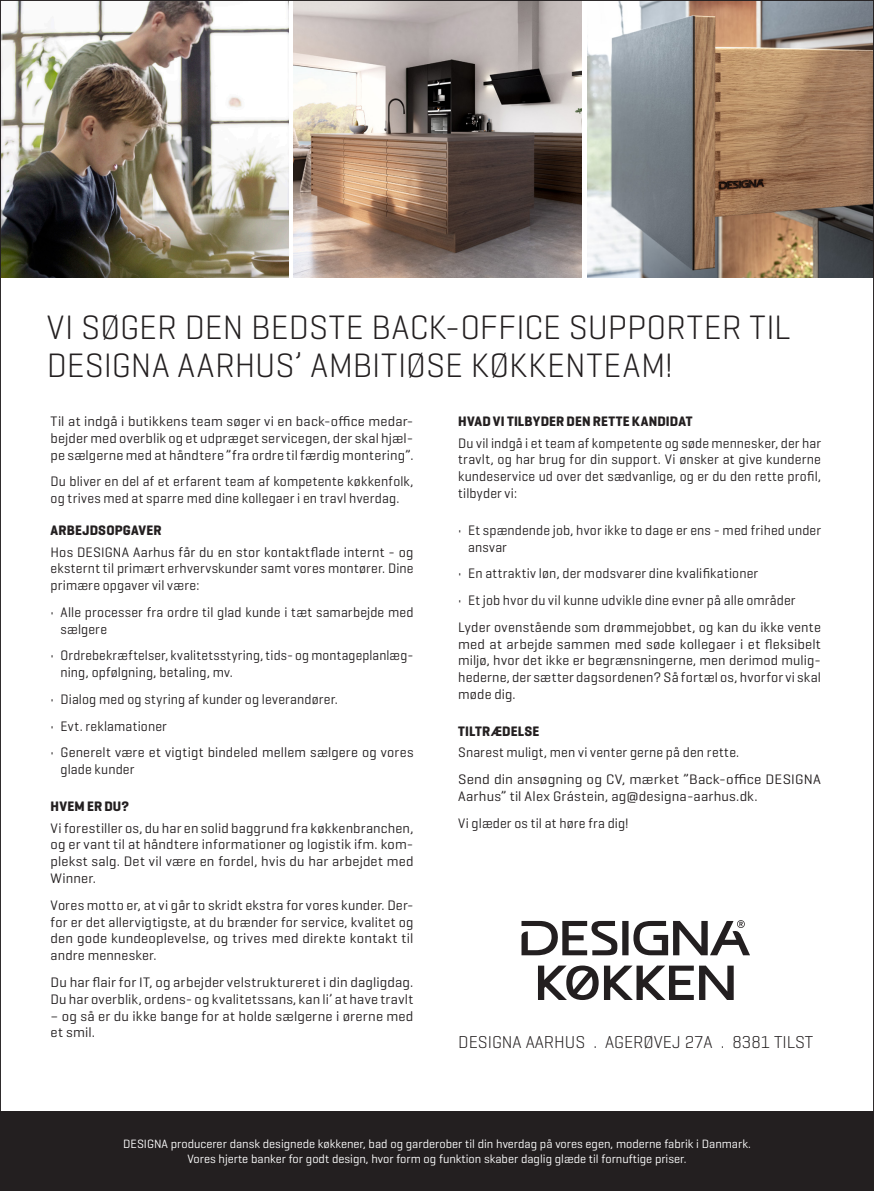
<style>
.page{position:relative;width:874px;height:1191px;background:#fff}
.page>*{position:absolute;margin:0;border:0;box-sizing:border-box;transform-origin:0 0}
.t1{font:300 34.48px/37.6px "Geogrotesque";letter-spacing:.005em;color:#231f20}
.t2{font:300 17.5px "Geogrotesque";color:#231f20}
.t3{font:14px/16.8px "Geogrotesque";letter-spacing:.01em;color:#231f20}
.t4{font:14px/16.8px "Geogrotesque";letter-spacing:.01em;color:#231f20;scale:1.06 1}
.t5{font:700 14px "Geogrotesque";letter-spacing:.01em;color:#231f20}
.t6{font:12.25px/14.7px "Geogrotesque";color:#fff;text-align:center}
</style>
<div class="page">
<div style="left:0;top:1111px;width:873px;height:80px;background:#231f20"></div>
<img style="left:2px;top:2px;width:287px;height:276px">
<img style="left:293px;top:2px;width:288px;height:276px">
<div style="left:622px;top:921px;width:6px;height:34px;background:#231f20"></div>
<svg style="left:538px;top:965px;width:195px;height:35px"></svg>
<svg style="left:521px;top:921px;width:96px;height:34px"></svg>
<svg style="left:633px;top:920px;width:116px;height:35px"></svg>
<img style="left:587px;top:2px;width:284px;height:276px">
<p class="t1" style="left:47px;top:307px;width:745px">VI SØGER DEN BEDSTE BACK-OFFICE SUPPORTER TIL<br>DESIGNA AARHUS’ AMBITIØSE KØKKENTEAM!</p>
<p class="t3" style="left:51px;top:412px;width:364px;text-align:justify">Til at indgå i butikkens team søger vi en back-office medar&shy;bejder med overblik og et udpræget servicegen, der skal hjæl&shy;pe sælgerne med at håndtere ”fra ordre til færdig montering”.</p>
<p class="t3" style="left:51px;top:472px;width:364px">Du bliver en del af et erfarent team af kompetente køkkenfolk, og trives med at sparre med dine kollegaer i en travl hverdag.</p>
<p class="t5" style="left:51px;top:521px;width:112px">ARBEJDSOPGAVER</p>
<p class="t3" style="left:51px;top:543px;width:364px;text-align:justify">Hos DESIGNA Aarhus får du en stor kontaktflade internt - og eksternt til primært erhvervskunder samt vores montører. Dine primære opgaver vil være:</p>
<p class="t3" style="left:61px;top:603px;width:354px;text-indent:-10px">• Alle processer fra ordre til glad kunde i tæt samarbejde med sælgere</p>
<p class="t3" style="left:61px;top:647px;width:354px;text-indent:-10px">• Ordrebekræftelser, kvalitetsstyring, tids- og montageplanlæg&shy;ning, opfølgning, betaling, mv.</p>
<p class="t3" style="left:51px;top:690px;width:288px">• Dialog med og styring af kunder og leverandører.</p>
<p class="t3" style="left:51px;top:717px;width:118px">• Evt. reklamationer</p>
<p class="t3" style="left:61px;top:744px;width:354px;text-indent:-10px">• Generelt være et vigtigt bindeled mellem sælgere og vores glade kunder</p>
<p class="t5" style="left:51px;top:797px;width:80px">HVEM ER DU?</p>
<p class="t3" style="left:51px;top:819px;width:364px;text-align:justify">Vi forestiller os, du har en solid baggrund fra køkkenbranchen, og er vant til at håndtere informationer og logistik ifm. kom&shy;plekst salg. Det vil være en fordel, hvis du har arbejdet med Winner.</p>
<p class="t3" style="left:51px;top:896px;width:364px;text-align:justify">Vores motto er, at vi går to skridt ekstra for vores kunder. Der&shy;for er det allervigtigste, at du brænder for service, kvalitet og den gode kundeoplevelse, og trives med direkte kontakt til andre mennesker.</p>
<p class="t3" style="left:51px;top:973px;width:364px">Du har flair for IT, og arbejder velstruktureret i din dagligdag.<br>Du har overblik, ordens- og kvalitetssans, kan li’ at have travlt</p>
<p class="t3" style="left:51px;top:1007px;width:364px">– og så er du ikke bange for at holde sælgerne i ørerne med et smil.</p>
<p class="t5" style="left:458px;top:412px;width:236px">HVAD VI TILBYDER DEN RETTE KANDIDAT</p>
<p class="t3" style="left:458px;top:434px;width:364px;text-align:justify">Du vil indgå i et team af kompetente og søde mennesker, der har travlt, og har brug for din support. Vi ønsker at give kunderne kundeservice ud over det sædvanlige, og er du den rette profil, tilbyder vi:</p>
<p class="t3" style="left:468px;top:521px;width:354px;text-indent:-10px">• Et spændende job, hvor ikke to dage er ens - med frihed under ansvar</p>
<p class="t3" style="left:458px;top:564px;width:301px">• En attraktiv løn, der modsvarer dine kvalifikationer</p>
<p class="t3" style="left:458px;top:591px;width:339px">• Et job hvor du vil kunne udvikle dine evner på alle områder</p>
<p class="t3" style="left:458px;top:618px;width:364px;text-align:justify">Lyder ovenstående som drømmejobbet, og kan du ikke vente med at arbejde sammen med søde kollegaer i et fleksibelt miljø, hvor det ikke er begrænsningerne, men derimod mulig&shy;hederne, der sætter dagsordenen? Så fortæl os, hvorfor vi skal møde dig.</p>
<p class="t5" style="left:458px;top:722px;width:83px">TILTRÆDELSE</p>
<p class="t3" style="left:458px;top:744px;width:282px">Snarest muligt, men vi venter gerne på den rette.</p>
<p class="t4" style="left:458px;top:770px;width:343px">Send din ansøgning og CV, mærket ”Back-office DESIGNA<br>Aarhus” til Alex Grástein, ag@designa-aarhus.dk.</p>
<p class="t3" style="left:458px;top:814px;width:172px">Vi glæder os til at høre fra dig!</p>
<p class="t2" style="left:458px;top:1031px;width:356px">DESIGNA AARHUS . AGERØVEJ 27A . 8381 TILST</p>
<p class="t6" style="left:123px;top:1136px;width:628px">DESIGNA producerer dansk designede køkkener, bad og garderober til din hverdag på vores egen, moderne fabrik i Danmark.<br>Vores hjerte banker for godt design, hvor form og funktion skaber daglig glæde til fornuftige priser.</p>
</div>
